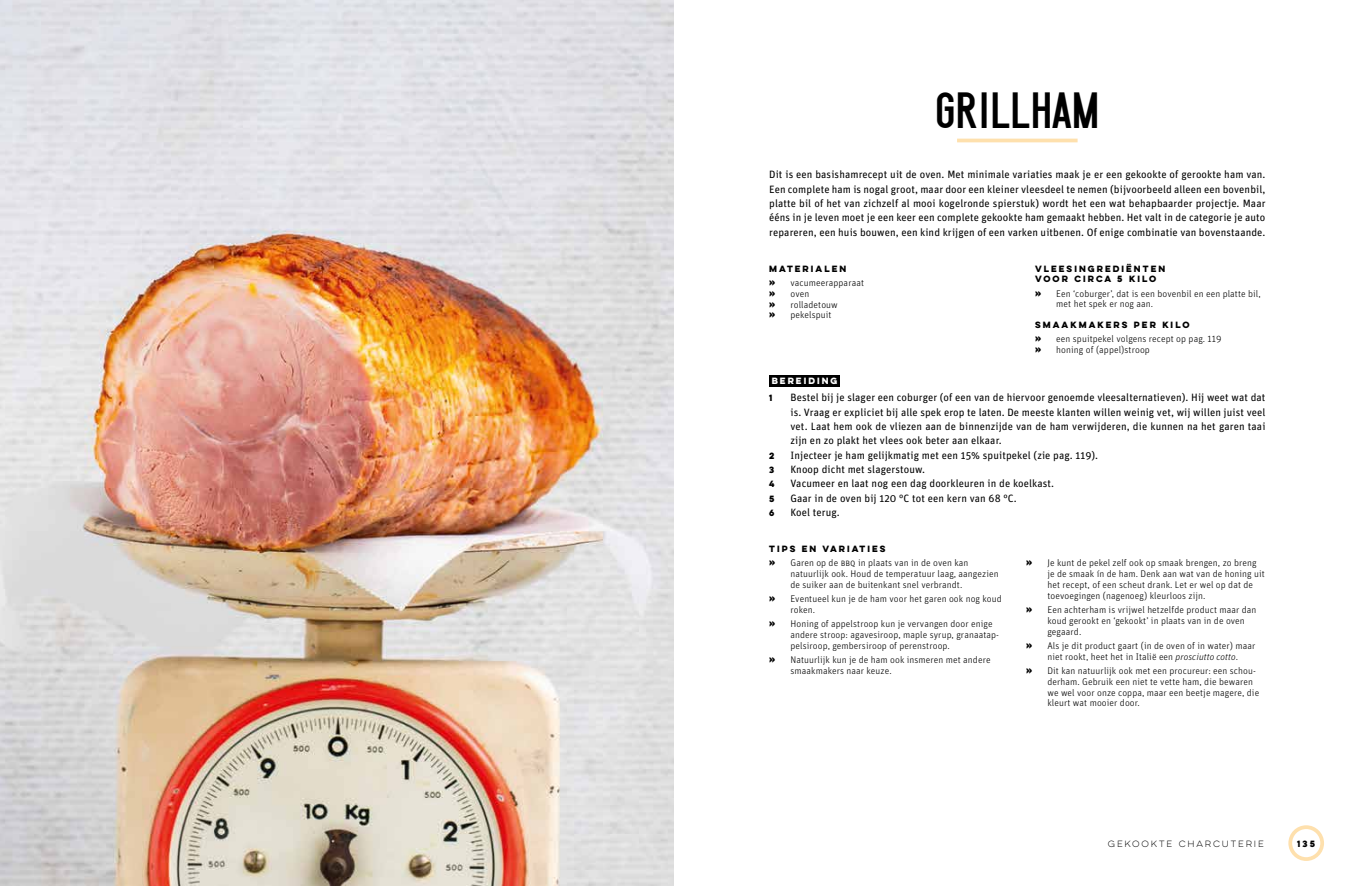
<style>
.page{position:relative;width:1347px;height:886px;background:#fff}
.page>*{position:absolute;margin:0;border:0;box-sizing:border-box;transform-origin:0 0}
.t1{font:800 47.5px "Egg Harbour";letter-spacing:.025em;color:#000}
.t2{font:10.62px/14.4px "Unit OT";letter-spacing:.01em;color:#000;text-align:justify}
.t3{font:300 9.75px/10.8px "Unit OT";letter-spacing:.01em;color:#000}
.t4{font:700 8.12px/10.4px "Lulo Clean One";letter-spacing:.025em;color:#000}
.t5{font:8.12px "Lulo Clean One";letter-spacing:.025em;color:#000}
.t6{font:700 8.12px "Lulo Clean One";letter-spacing:.025em;color:#fff}
.s1{font-family:"Lulo Clean One";font-weight:700;font-size:8.75px}
.s2{font-style:italic}
</style>
<div class="page">
<div style="left:1288px;top:825px;width:36px;height:36px;border:4px solid #fee0ad;border-radius:50%"></div>
<img style="left:0;top:0;width:673px;height:886px">
<hr style="left:957px;top:139px;width:120px;height:3px;background:#fee0ad">
<div style="left:769px;top:375px;width:71px;height:12px;background:#000"></div>
<h1 class="t1" style="left:935px;top:80px;width:164px">GRILLHAM</h1>
<p class="t2" style="left:769px;top:167px;width:498px">Dit is een basishamrecept uit de oven. Met minimale variaties maak je er een gekookte of gerookte ham van.<br>Een complete ham is nogal groot, maar door een kleiner vleesdeel te nemen (bijvoorbeeld alleen een bovenbil, platte bil of het van zichzelf al mooi kogelronde spierstuk) wordt het een wat behapbaarder projectje. Maar ééns in je leven moet je een keer een complete gekookte ham gemaakt hebben. Het valt in de categorie je auto repareren, een huis bouwen, een kind krijgen of een varken uitbenen. Of enige combinatie van bovenstaande.</p>
<p class="t4" style="left:769px;top:263px;width:80px">MATERIALEN</p>
<p class="t3" style="left:769px;top:277px;width:96px"><span class="s1">»</span> vacumeerapparaat <span class="s1">»</span> oven<br><span class="s1">»</span> rolladetouw<br><span class="s1">»</span> pekelspuit</p>
<p class="t4" style="left:1035px;top:263px;width:133px">VLEESINGREDIËNTEN<br>VOOR CIRCA 5 KILO</p>
<p class="t3" style="left:1056px;top:288px;width:206px;text-indent:-21px"><span class="s1">»</span> Een ‘coburger’, dat is een bovenbil en een platte bil, met het spek er nog aan.</p>
<p class="t4" style="left:1035px;top:319px;width:158px">SMAAKMAKERS PER KILO</p>
<p class="t3" style="left:1035px;top:334px;width:188px"><span class="s1">»</span> een spuitpekel volgens recept op pag. 119 <span class="s1">»</span> honing of (appel)stroop</p>
<p class="t6" style="left:771px;top:375px;width:69px">BEREIDING</p>
<p class="t4" style="left:769px;top:392px;width:7px">1</p>
<p class="t2" style="left:790px;top:390px;width:476px">Bestel bij je slager een coburger (of een van de hiervoor genoemde vleesalternatieven). Hij weet wat dat is. Vraag er expliciet bij alle spek erop te laten. De meeste klanten willen weinig vet, wij willen juist veel vet. Laat hem ook de vliezen aan de binnenzijde van de ham verwijderen, die kunnen na het garen taai zijn en zo plakt het vlees ook beter aan elkaar.</p>
<p class="t4" style="left:769px;top:450px;width:9px">2</p>
<p class="t2" style="left:790px;top:448px;width:309px">Injecteer je ham gelijkmatig met een 15% spuitpekel (zie pag. 119).</p>
<p class="t4" style="left:769px;top:464px;width:8px">3</p>
<p class="t2" style="left:790px;top:462px;width:136px">Knoop dicht met slagerstouw.</p>
<p class="t4" style="left:769px;top:479px;width:9px">4</p>
<p class="t2" style="left:790px;top:476px;width:265px">Vacumeer en laat nog een dag doorkleuren in de koelkast.</p>
<p class="t4" style="left:769px;top:493px;width:9px">5</p>
<p class="t2" style="left:790px;top:491px;width:228px">Gaar in de oven bij 120 °C tot een kern van 68 °C.</p>
<p class="t4" style="left:769px;top:507px;width:9px">6</p>
<p class="t2" style="left:790px;top:505px;width:51px">Koel terug.</p>
<p class="t4" style="left:769px;top:543px;width:120px">TIPS EN VARIATIES</p>
<p class="t3" style="left:790px;top:558px;width:210px;text-indent:-21px"><span class="s1">»</span> Garen op de bbq in plaats van in de oven kan natuurlijk ook. Houd de temperatuur laag, aangezien de suiker aan de buitenkant snel verbrandt.</p>
<p class="t3" style="left:790px;top:594px;width:213px;text-indent:-21px"><span class="s1">»</span> Eventueel kun je de ham voor het garen ook nog koud roken.</p>
<p class="t3" style="left:790px;top:619px;width:210px;text-indent:-21px"><span class="s1">»</span> Honing of appelstroop kun je vervangen door enige andere stroop: agavesiroop, maple syrup, granaatap&shy;pelsiroop, gembersiroop of perenstroop.</p>
<p class="t3" style="left:790px;top:655px;width:202px;text-indent:-21px"><span class="s1">»</span> Natuurlijk kun je de ham ook insmeren met andere smaakmakers naar keuze.</p>
<p class="t3" style="left:1047px;top:558px;width:219px;text-indent:-21px"><span class="s1">»</span> Je kunt de pekel zelf ook op smaak brengen, zo breng je de smaak ín de ham. Denk aan wat van de honing uit het recept, of een scheut drank. Let er wel op dat de toevoegingen (nagenoeg) kleurloos zijn.</p>
<p class="t3" style="left:1047px;top:604px;width:210px;text-indent:-21px"><span class="s1">»</span> Een achterham is vrijwel hetzelfde product maar dan koud gerookt en ‘gekookt’ in plaats van in de oven gegaard.</p>
<p class="t3" style="left:1026px;top:640px;width:231px;text-align:center"><span class="s1">»</span> Als je dit product gaart (in de oven of in water) maar niet rookt, heet het in Italië een <span class="s2">prosciutto cotto</span>.</p>
<p class="t3" style="left:1047px;top:665px;width:213px;text-indent:-21px"><span class="s1">»</span> Dit kan natuurlijk ook met een procureur: een schou&shy;derham. Gebruik een niet te vette ham, die bewaren we wel voor onze coppa, maar een beetje magere, die kleurt wat mooier door.</p>
<p class="t5" style="left:1108px;top:838px;width:159px">GEKOOKTE CHARCUTERIE</p>
<p class="t4" style="left:1297px;top:838px;width:21px">135</p>
</div>
